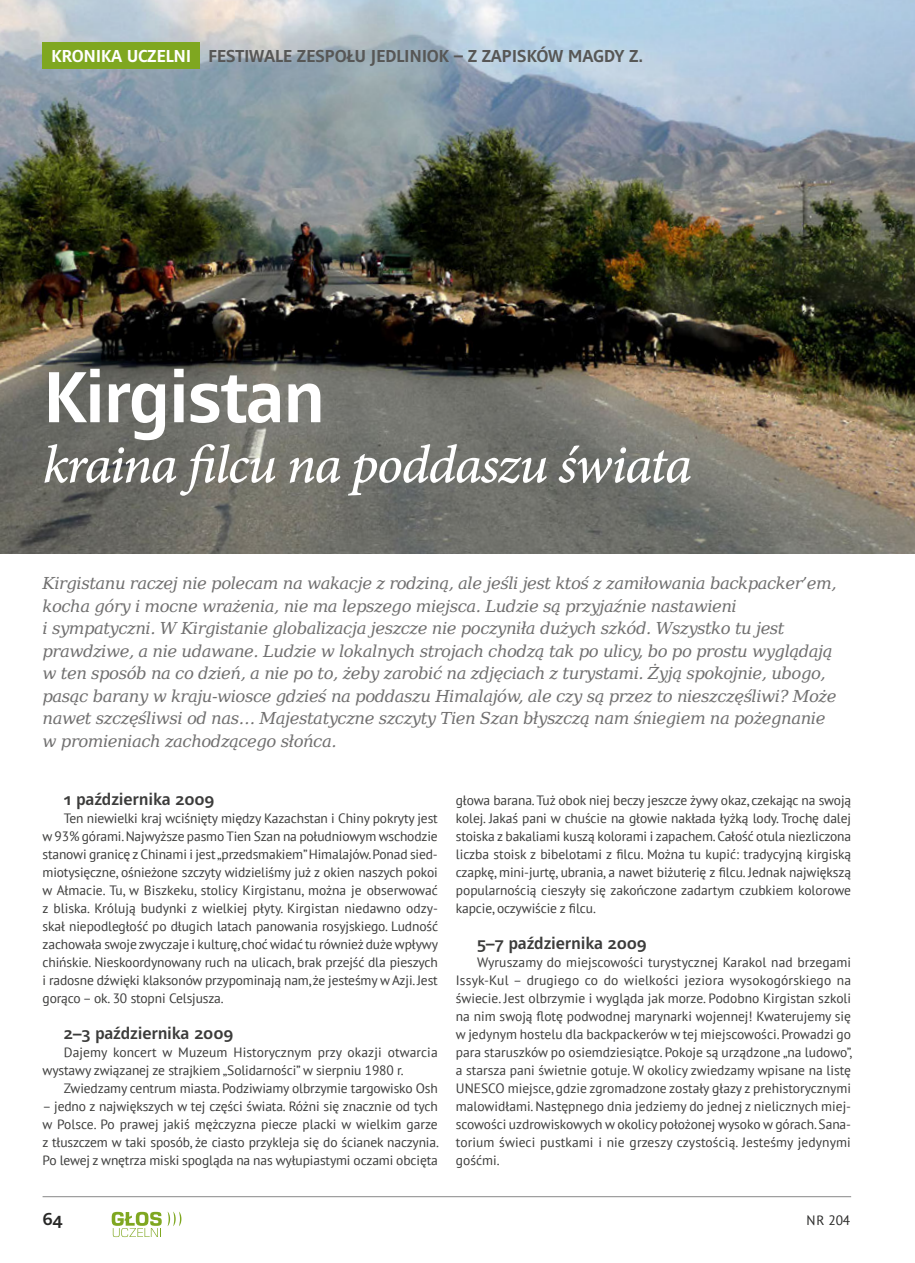
<style>
.page{position:relative;width:915px;height:1263px;background:#fff}
.page>*{position:absolute;margin:0;border:0;box-sizing:border-box;transform-origin:0 0}
.t1{font:600 75px "Mayberry Pro";color:#fff}
.t2{font:54px "Minion Pro Medium It Capt";letter-spacing:-.035em;color:#fff}
.t3{font:600 18px "Mayberry Pro";letter-spacing:-.02em;color:#575756}
.t4{font:600 18px "Mayberry Pro";color:#282827}
.t5{font:600 17.25px "Mayberry Pro";letter-spacing:-.01em;color:#3c3c3b}
.t6{font:italic 16.5px/22.5px "DejaVu Serif";letter-spacing:-.03em;color:#706f6f}
.t7{font:13.5px/18px "PT Sans";letter-spacing:-.01em;color:#3c3c3b;text-align:justify}
.t8{font:13.5px "PT Sans";color:#282827}
.s1{color:#fff}
</style>
<div class="page">
<hr style="left:43px;top:1196px;width:807px;height:1px;background:#878787">
<svg style="left:112px;top:1211px;width:69px;height:26px"></svg>
<img style="left:0;top:0;width:914px;height:553px">
<div style="left:43px;top:43px;width:157px;height:26px;background:#7fa720"></div>
<h3 class="t3" style="left:51px;top:44px;width:284px"><span class="s1">KRONIKA UCZELNI</span> FESTIWALE ZESPOŁU</h3>
<h3 class="t3" style="left:371px;top:44px;width:274px">JEDLINIOK – Z ZAPISKÓW MAGDY Z.</h3>
<h1 class="t1" style="left:43px;top:346px;width:284px">KIRGISTAN</h1>
<h2 class="t2" style="left:43px;top:427px;width:650px">kraina filcu na poddaszu świata</h2>
<p class="t6" style="left:43px;top:572px;width:795px">Kirgistanu raczej nie polecam na wakacje z rodziną, ale jeśli jest ktoś z zamiłowania backpacker’em, kocha góry i mocne wrażenia, nie ma lepszego miejsca. Ludzie są przyjaźnie nastawieni<br>i sympatyczni. W Kirgistanie globalizacja jeszcze nie poczyniła dużych szkód. Wszystko tu jest prawdziwe, a nie udawane. Ludzie w lokalnych strojach chodzą tak po ulicy, bo po prostu wyglądają w ten sposób na co dzień, a nie po to, żeby zarobić na zdjęciach z turystami. Żyją spokojnie, ubogo, pasąc barany w kraju-wiosce gdzieś na poddaszu Himalajów, ale czy są przez to nieszczęśliwi? Może nawet szczęśliwsi od nas… Majestatyczne szczyty Tien Szan błyszczą nam śniegiem na pożegnanie w promieniach zachodzącego słońca.</p>
<p class="t5" style="left:64px;top:787px;width:152px">1 PAŹDZIERNIKA 2009</p>
<p class="t7" style="left:43px;top:809px;width:397px;text-indent:21px">Ten niewielki kraj wciśnięty między Kazachstan i Chiny pokryty jest w 93% górami. Najwyższe pasmo Tien Szan na południowym wschodzie stanowi granicę z Chinami i jest „przedsmakiem” Himalajów. Ponad sied&shy;miotysięczne, ośnieżone szczyty widzieliśmy już z okien naszych pokoi w Ałmacie. Tu, w Biszkeku, stolicy Kirgistanu, można je obserwować z bliska. Królują budynki z wielkiej płyty. Kirgistan niedawno odzy&shy;skał niepodległość po długich latach panowania rosyjskiego. Ludność zachowała swoje zwyczaje i kulturę, choć widać tu również duże wpływy chińskie. N ieskoordynowany ruch na ulicach, brak przejść dla pieszych i radosne dźwięki klaksonów przypominają nam, że jesteśmy w Azji. Jest gorąco – ok. 30 stopni Celsjusza.</p>
<p class="t5" style="left:64px;top:1021px;width:171px">2–3 PAŹDZIERNIKA 2009</p>
<p class="t7" style="left:43px;top:1043px;width:396px;text-indent:21px">Dajemy koncert w M uzeum Historycznym przy okazji otwarcia wystawy związanej ze strajkiem „Solidarności” w sierpniu 1980 r.</p>
<p class="t7" style="left:64px;top:1079px;width:375px">Zwiedzamy centrum miasta. Podziwiamy olbrzymie targowisko Osh</p>
<p class="t7" style="left:43px;top:1097px;width:398px">– jedno z największych w tej części świata. Różni się znacznie od tych w Polsce. Po prawej jakiś mężczyzna piecze placki w wielkim garze z tłuszczem w taki sposób, że ciasto przykleja się do ścianek naczynia.<br>Po lewej z wnętrza miski spogląda na nas wyłupiastymi oczami obcięta</p>
<p class="t7" style="left:455px;top:791px;width:396px">głowa barana. Tuż obok niej beczy jeszcze żywy okaz, czekając na swoją kolej. Jakaś pani w chuście na głowie nakłada łyżką lody. Trochę dalej stoiska z bakaliami kuszą kolorami i zapachem. Całość otula niezliczona liczba stoisk z bibelotami z filcu. Można tu kupić: tradycyjną kirgiską czapkę, mini-jurtę, ubrania, a nawet biżuterię z filcu. Jednak największą popularnością cieszyły się zakończone zadartym czubkiem kolorowe kapcie, oczywiście z filcu.</p>
<p class="t5" style="left:477px;top:931px;width:171px">5–7 PAŹDZIERNIKA 2009</p>
<p class="t7" style="left:455px;top:953px;width:398px;text-indent:21px">Wyruszamy do miejscowości turystycznej Karakol nad brzegami I ssyk-Kul – drugiego co do wielkości jeziora wysokogórskiego na świecie. Jest olbrzymie i wygląda jak morze. Podobno Kirgistan szkoli na nim swoją flotę podwodnej marynarki wojennej! Kwaterujemy się w jedynym hostelu dla backpackerów w tej miejscowości. Prowadzi go para staruszków po osiemdziesiątce. Pokoje są urządzone „na ludowo”, a starsza pani świetnie gotuje. W okolicy zwiedzamy wpisane na listę UNESCO</p>
<p class="t7" style="left:455px;top:1079px;width:396px;text-indent:52px">miejsce, gdzie zgromadzone zostały głazy z prehistorycznymi malowidłami. Następnego dnia jedziemy do jednej z nielicznych miej&shy;scowości uzdrowiskowych w okolicy położonej wysoko w górach. Sana&shy;torium świeci pustkami i nie grzeszy czystością. Jesteśmy jedynymi gośćmi.</p>
<h3 class="t4" style="left:43px;top:1207px;width:22px">64</h3>
<p class="t8" style="left:806px;top:1212px;width:45px">N r 204</p>
</div>
